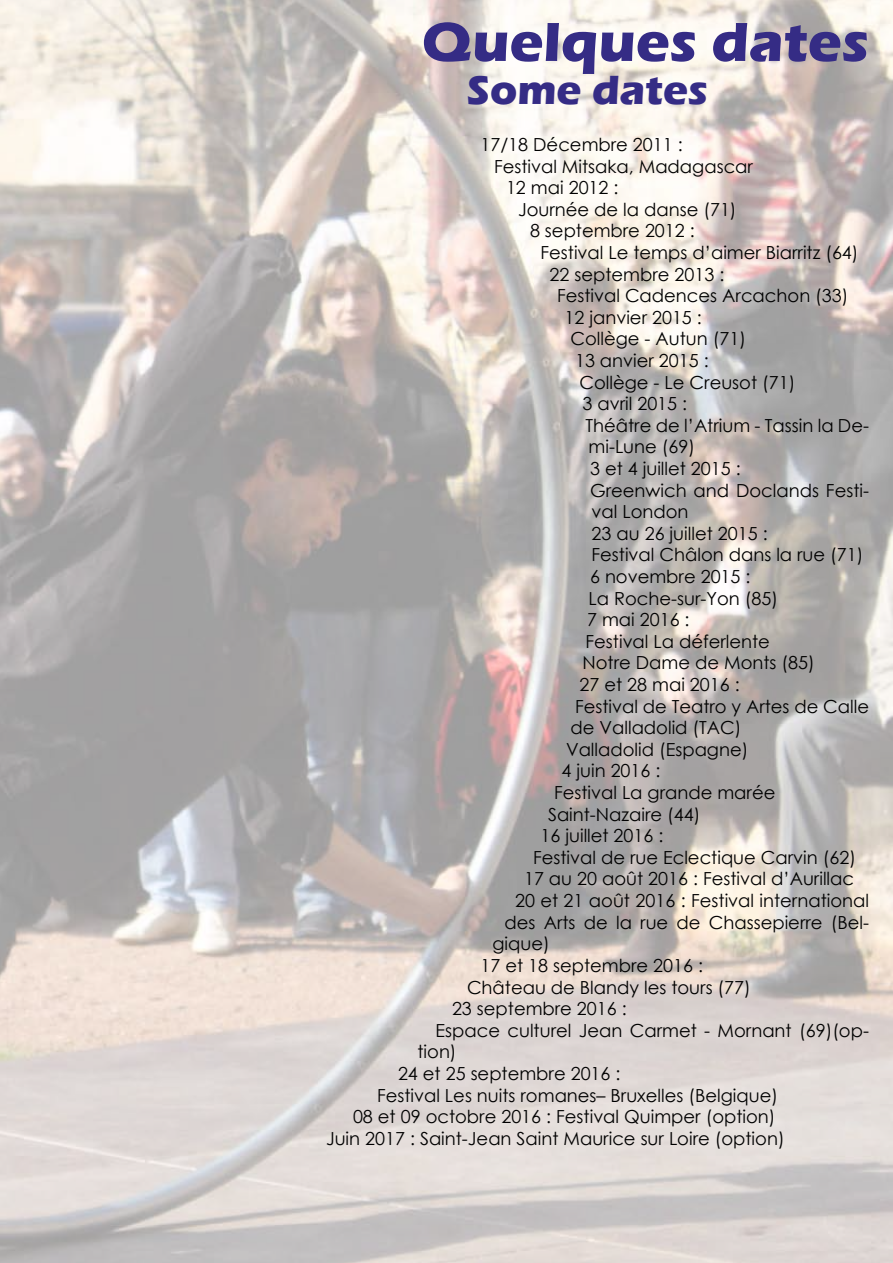
<style>
.page{position:relative;width:893px;height:1263px;background:#fff}
.page>*{position:absolute;margin:0;border:0;box-sizing:border-box;transform-origin:0 0}
.t1{font:700 57px "Eras ITC";color:#352c85}
.t2{font:700 42px "Eras ITC";color:#352c85}
.t3{font:18px "Century Gothic";color:#000}
</style>
<div class="page">
<img style="left:0;top:0;width:893px;height:1263px">
<h1 class="t1" style="left:422px;top:9px;width:449px">Quelques dates</h1>
<h2 class="t2" style="left:467px;top:66px;width:243px">Some dates</h2>
<p class="t3" style="left:480px;top:132px;width:204px">17/18 Décembre 2011 :</p>
<p class="t3" style="left:494px;top:153px;width:261px">Festival Mitsaka, Madagascar</p>
<p class="t3" style="left:506px;top:175px;width:114px">12 mai 2012 :</p>
<p class="t3" style="left:518px;top:197px;width:220px">Journée de la danse (71)</p>
<p class="t3" style="left:530px;top:218px;width:166px">8 septembre 2012 :</p>
<p class="t3" style="left:540px;top:240px;width:320px">Festival Le temps d’aimer Biarritz (64)</p>
<p class="t3" style="left:549px;top:261px;width:176px">22 septembre 2013 :</p>
<p class="t3" style="left:557px;top:283px;width:293px">Festival Cadences Arcachon (33)</p>
<p class="t3" style="left:564px;top:305px;width:139px">12 janvier 2015 :</p>
<p class="t3" style="left:570px;top:326px;width:177px">Collège - Autun (71)</p>
<p class="t3" style="left:575px;top:348px;width:135px">13 anvier 2015 :</p>
<p class="t3" style="left:579px;top:369px;width:217px">Collège - Le Creusot (71)</p>
<p class="t3" style="left:582px;top:391px;width:106px">3 avril 2015 :</p>
<p class="t3" style="left:585px;top:413px;width:285px">Théâtre de l’Atrium - Tassin la De-</p>
<p class="t3" style="left:588px;top:434px;width:108px">mi-Lune (69)</p>
<p class="t3" style="left:590px;top:456px;width:152px">3 et 4 juillet 2015 :</p>
<p class="t3" style="left:590px;top:477px;width:280px">Greenwich and Doclands Festi-</p>
<p class="t3" style="left:591px;top:499px;width:99px">val London</p>
<p class="t3" style="left:591px;top:521px;width:178px">23 au 26 juillet 2015 :</p>
<p class="t3" style="left:591px;top:542px;width:273px">Festival Châlon dans la rue (71)</p>
<p class="t3" style="left:590px;top:564px;width:162px">6 novembre 2015 :</p>
<p class="t3" style="left:588px;top:585px;width:191px">La Roche-sur-Yon (85)</p>
<p class="t3" style="left:587px;top:607px;width:104px">7 mai 2016 :</p>
<p class="t3" style="left:586px;top:629px;width:186px">Festival La déferlente</p>
<p class="t3" style="left:582px;top:650px;width:234px">Notre Dame de Monts (85)</p>
<p class="t3" style="left:579px;top:672px;width:162px">27 et 28 mai 2016 :</p>
<p class="t3" style="left:575px;top:693px;width:295px">Festival de Teatro y Artes de Calle</p>
<p class="t3" style="left:570px;top:715px;width:172px">de Valladolid (TAC)</p>
<p class="t3" style="left:566px;top:737px;width:184px">Valladolid (Espagne)</p>
<p class="t3" style="left:561px;top:758px;width:100px">4 juin 2016 :</p>
<p class="t3" style="left:554px;top:780px;width:223px">Festival La grande marée</p>
<p class="t3" style="left:548px;top:801px;width:154px">Saint-Nazaire (44)</p>
<p class="t3" style="left:540px;top:823px;width:124px">16 juillet 2016 :</p>
<p class="t3" style="left:533px;top:845px;width:324px">Festival de rue Eclectique Carvin (62)</p>
<p class="t3" style="left:524px;top:866px;width:332px">17 au 20 août 2016 : Festival d’Aurillac</p>
<p class="t3" style="left:515px;top:888px;width:355px">20 et 21 août 2016 : Festival international</p>
<p class="t3" style="left:504px;top:909px;width:366px">des Arts de la rue de Chassepierre (Bel-</p>
<p class="t3" style="left:492px;top:931px;width:59px">gique)</p>
<p class="t3" style="left:480px;top:953px;width:224px">17 et 18 septembre 2016 :</p>
<p class="t3" style="left:467px;top:974px;width:285px">Château de Blandy les tours (77)</p>
<p class="t3" style="left:452px;top:996px;width:176px">23 septembre 2016 :</p>
<p class="t3" style="left:435px;top:1017px;width:435px">Espace culturel Jean Carmet - Mornant (69)(op-</p>
<p class="t3" style="left:417px;top:1039px;width:41px">tion)</p>
<p class="t3" style="left:398px;top:1061px;width:224px">24 et 25 septembre 2016 :</p>
<p class="t3" style="left:377px;top:1082px;width:403px">Festival Les nuits romanes– Bruxelles (Belgique)</p>
<p class="t3" style="left:353px;top:1104px;width:424px">08 et 09 octobre 2016 : Festival Quimper (option)</p>
<p class="t3" style="left:326px;top:1125px;width:460px">Juin 2017 : Saint-Jean Saint Maurice sur Loire (option)</p>
</div>
